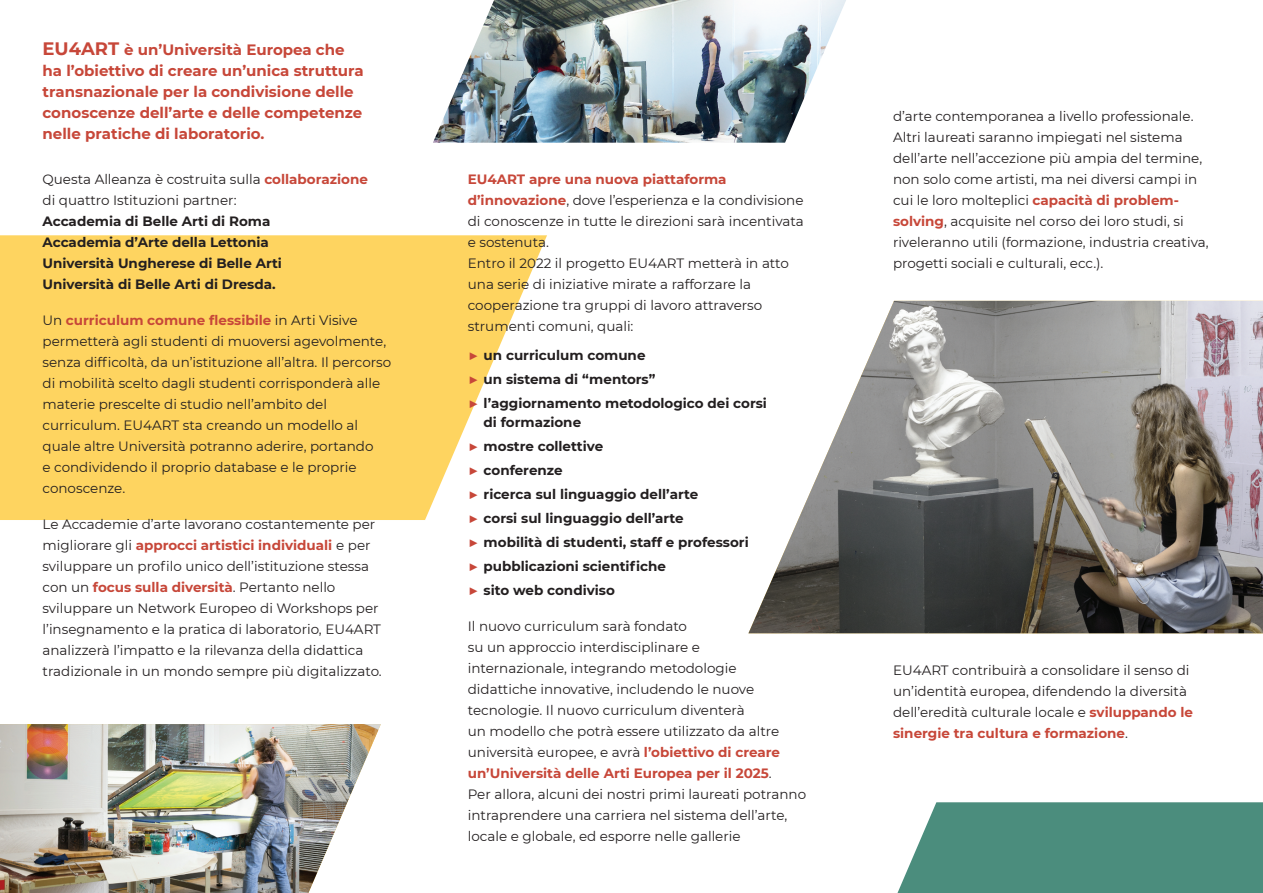
<style>
.page{position:relative;width:1263px;height:893px;background:#fff}
.page>*{position:absolute;margin:0;border:0;box-sizing:border-box;transform-origin:0 0}
.t1{font:700 15px/21px "Montserrat";color:#c74739}
.t2{font:13.5px/21px "Montserrat";color:#231f20}
.t3{font:700 13.5px/24px "Montserrat";color:#231f20}
.s1{font-size:18px}
.s2{font-weight:700;color:#c74739}
.s3{font-weight:400;font-size:18px;color:#c74739}
</style>
<div class="page">
<svg style="left:0;top:235px;width:547px;height:285px;fill:#fed460"></svg>
<img style="left:0;top:724px;width:381px;height:169px">
<div style="left:897px;top:802px;width:366px;height:91px;background:#4b8d7d"></div>
<img style="left:748px;top:301px;width:515px;height:332px">
<img style="left:433px;top:0;width:413px;height:143px">
<p class="t1" style="left:43px;top:40px;width:323px"><span class="s1">EU4ART</span> è un’Università Europea che ha l’obiettivo di creare un’unica struttura transnazionale per la condivisione delle conoscenze dell’arte e delle competenze nelle pratiche di laboratorio.</p>
<p class="t2" style="left:43px;top:169px;width:327px">Questa Alleanza è costruita sulla <span class="s2">collaborazione </span>di quattro Istituzioni partner:</p>
<p class="t3" style="left:43px;top:211px;width:241px;line-height:21px">Accademia di Belle Arti di Roma Accademia d’Arte della Lettonia Università Ungherese di Belle Arti Università di Belle Arti di Dresda.</p>
<p class="t2" style="left:43px;top:310px;width:350px">Un <span class="s2">curriculum comune flessibile</span> in Arti Visive permetterà agli studenti di muoversi agevolmente, senza difficoltà, da un’istituzione all’altra. Il percorso di mobilità scelto dagli studenti corrisponderà alle materie prescelte di studio nell’ambito del curriculum. EU4ART sta creando un modello al quale altre Università potranno aderire, portando<br>e condividendo il proprio database e le proprie conoscenze.</p>
<p class="t2" style="left:43px;top:514px;width:341px">Le Accademie d’arte lavorano costantemente per migliorare gli <span class="s2">approcci artistici individuali</span> e per sviluppare un profilo unico dell’istituzione stessa con un <span class="s2">focus sulla diversità</span>. Pertanto nello sviluppare un Network Europeo di Workshops per l’insegnamento e la pratica di laboratorio, EU4ART analizzerà l’impatto e la rilevanza della didattica tradizionale in un mondo sempre più digitalizzato.</p>
<p class="t2" style="left:468px;top:169px;width:338px"><span class="s2">EU4ART apre una nuova piattaforma d’innovazione</span>, dove l’esperienza e la condivisione di conoscenze in tutte le direzioni sarà incentivata e sostenuta.<br>Entro il 2022 il progetto EU4ART metterà in atto una serie di iniziative mirate a rafforzare la cooperazione tra gruppi di lavoro attraverso strumenti comuni, quali:</p>
<p class="t3" style="left:468px;top:343px;width:301px"><span class="s3">▶</span> un curriculum comune<br><span class="s3">▶</span> un sistema di “mentors”<br><span class="s3">▶</span> l’aggiornamento metodologico dei corsi</p>
<p class="t3" style="left:468px;top:411px;width:282px;text-indent:16px">di formazione<br><span class="s3">▶</span> mostre collettive<br><span class="s3">▶</span> conferenze<br><span class="s3">▶</span> ricerca sul linguaggio dell’arte<br><span class="s3">▶</span> corsi sul linguaggio dell’arte<br><span class="s3">▶</span> mobilità di studenti, staff e professori <span class="s3">▶</span> pubblicazioni scientifiche<br><span class="s3">▶</span> sito web condiviso</p>
<p class="t2" style="left:468px;top:616px;width:340px">Il nuovo curriculum sarà fondato<br>su un approccio interdisciplinare e<br>internazionale, integrando metodologie didattiche innovative, includendo le nuove tecnologie. Il nuovo curriculum diventerà<br>un modello che potrà essere utilizzato da altre università europee, e avrà <span class="s2">l’obiettivo di creare un’Università delle Arti Europea per il 2025</span>.<br>Per allora, alcuni dei nostri primi laureati potranno intraprendere una carriera nel sistema dell’arte, locale e globale, ed esporre nelle gallerie</p>
<p class="t2" style="left:893px;top:106px;width:317px">d’arte contemporanea a livello professionale.<br>Altri laureati saranno impiegati nel sistema dell’arte nell’accezione più ampia del termine, non solo come artisti, ma nei diversi campi in cui le loro molteplici <span class="s2">capacità di problem&shy;solving</span>, acquisite nel corso dei loro studi, si riveleranno utili (formazione, industria creativa, progetti sociali e culturali, ecc.).</p>
<p class="t2" style="left:893px;top:659px;width:301px">EU4ART contribuirà a consolidare il senso di un’identità europea, difendendo la diversità dell’eredità culturale locale e <span class="s2">sviluppando le sinergie tra cultura e formazione</span>.</p>
</div>
